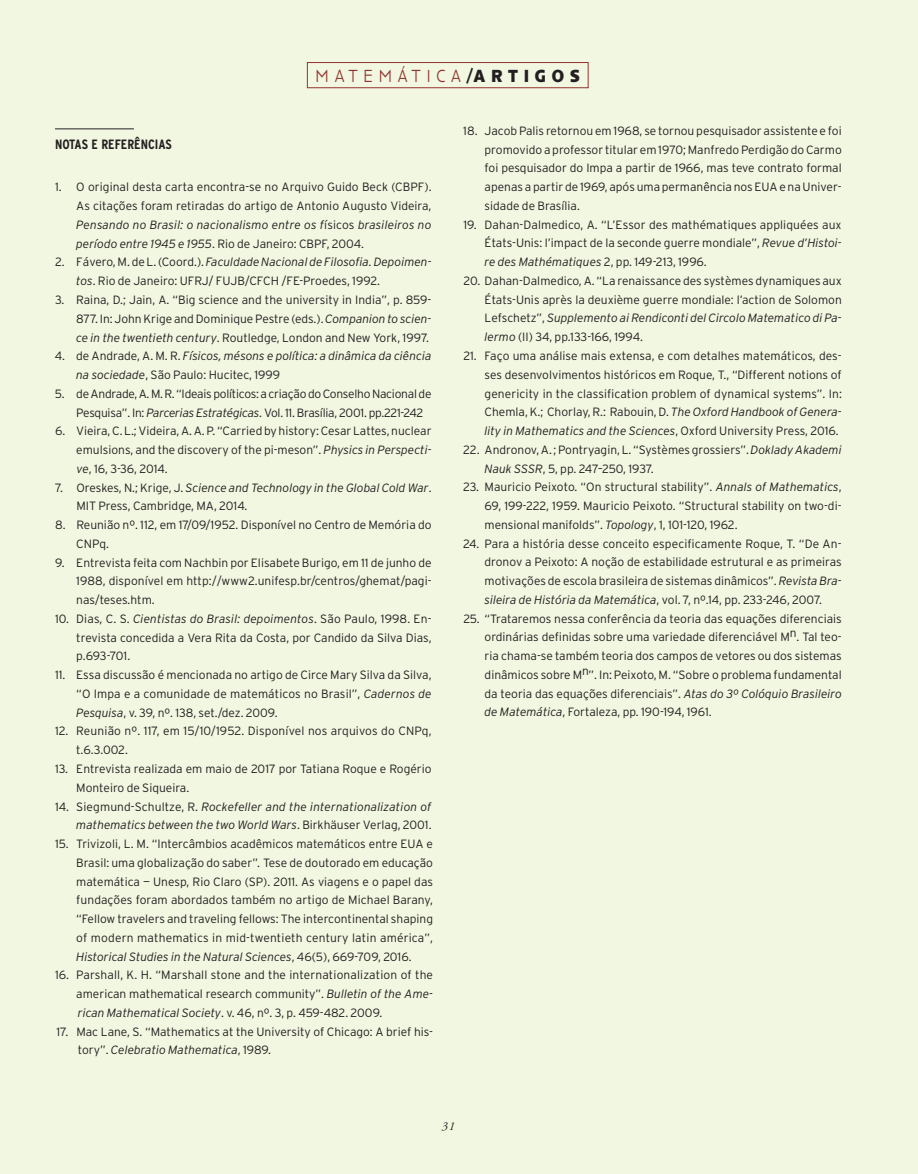
<style>
.page{position:relative;width:918px;height:1174px;background:#fff}
.page>*{position:absolute;margin:0;border:0;box-sizing:border-box;transform-origin:0 0}
.t1{font:300 18px "Anisette Petite";letter-spacing:.38em;color:#92342e;scale:.85 1}
.t2{font:700 condensed 13.5px "Interstate";color:#231f20}
.t3{font:300 12px/18.8px "Interstate";color:#231f20;text-align:justify}
.t4{font:italic 300 12px/18.8px "Interstate";color:#231f20}
.t5{font:300 12px/18.8px "Interstate";letter-spacing:-.02em;color:#231f20}
.t6{font:italic 12px "Adobe Garamond";color:#231f20}
.s1{font-weight:700;color:#231f20}
.s2{font-style:italic}
.s3{font-style:normal}
</style>
<div class="page">
<div style="left:0;top:0;width:13px;height:1173px;background:#f2f7e1"></div>
<div style="left:10px;top:0;width:908px;height:1173px;background:#f2f7e1"></div>
<div style="left:307px;top:62px;width:281px;height:26px;border:1px solid #92342e"></div>
<hr style="left:55px;top:128px;width:79px;height:1px;background:#231f20">
<h1 class="t1" style="left:316px;top:66px;width:312px">MATEMÁTICA<span class="s1">/ARTIGOS</span></h1>
<p class="t2" style="left:55px;top:137px;width:15px">NOTAS</p>
<p class="t2" style="left:92px;top:137px;width:75px">EREFERÊNCIAS</p>
<p class="t3" style="left:76px;top:178px;width:357px;text-indent:-21px">1. O original desta carta encontra-se no Arquivo Guido Beck (CBPF).<br>As citações foram retiradas do artigo de Antonio Augusto Videira, <span class="s2">Pensando no Brasil: o nacionalismo entre os f</span>ísicos <span class="s2">brasileiros no período entre 1945 e 1955</span>. Rio de Janeiro: CBPF, 2004.</p>
<p class="t3" style="left:76px;top:253px;width:357px;text-indent:-21px">2. Fávero,M. de L.(Coord.). <span class="s2">Faculdade Nacional de Filosofia. Depoimen&shy;tos</span>. Rio de Janeiro: UFRJ/ FUJB/CFCH /FE-Proedes, 1992.</p>
<p class="t3" style="left:76px;top:290px;width:357px;text-indent:-21px">3. Raina, D.; Jain, A. “Big science and the university in India”, p. 859- 877. In:JohnKrige andDominiquePestre (eds.).<span class="s2">Companion to scien&shy;ce in the twentieth century</span>. Routledge, London and New York, 1997.</p>
<p class="t4" style="left:76px;top:346px;width:357px;text-indent:-21px"><span class="s3">4. de Andrade, A. M. R.</span> Físicos, mésons e política: a dinâmica da ciência na sociedade<span class="s3">, São Paulo: Hucitec, 1999</span></p>
<p class="t5" style="left:76px;top:384px;width:357px;text-indent:-21px">5. deAndrade,A.M.R. “Ideaispolíticos:acriaçãodoConselhoNacionalde<br>Pesquisa”. In: <span class="s2">Parcerias Estratégicas</span>. Vol. 11. Brasília, 2001. pp.221-242</p>
<p class="t3" style="left:76px;top:421px;width:357px;text-indent:-21px">6. Vieira,C.L.;Videira,A.A.P. “Carriedbyhistory:CesarLattes,nuclear emulsions, and the discovery of the pi-meson”. <span class="s2">Physics in Perspecti&shy;ve</span>, 16, 3-36, 2014.</p>
<p class="t3" style="left:76px;top:477px;width:357px;text-indent:-21px">7. Oreskes, N.; Krige, J. <span class="s2">Science and Technology in the Global Cold War</span>.<br>MIT Press, Cambridge, MA, 2014.</p>
<p class="t3" style="left:76px;top:515px;width:357px;text-indent:-21px">8. Reunião nº. 112, em 17/09/1952. Disponível no Centro de Memória do<br>CNPq.</p>
<p class="t3" style="left:76px;top:552px;width:357px;text-indent:-21px">9. Entrevista feita com Nachbin por Elisabete Burigo, em 11 de junho de 1988, disponível em http://www2.unifesp.br/centros/ghemat/pagi&shy;nas/teses.htm.</p>
<p class="t3" style="left:76px;top:609px;width:357px;text-indent:-21px">10. Dias, C. S. <span class="s2">Cientistas do Brasil: depoimentos</span>. São Paulo, 1998. En&shy;trevista concedida a Vera Rita da Costa, por Candido da Silva Dias, p.693-701.</p>
<p class="t3" style="left:76px;top:665px;width:357px;text-indent:-21px">11. Essa discussão é mencionada no artigo de Circe Mary Silva da Silva, “O Impa e a comunidade de matemáticos no Brasil”, <span class="s2">Cadernos de Pesquisa</span>, v. 39, nº. 138, set./dez. 2009.</p>
<p class="t3" style="left:76px;top:721px;width:357px;text-indent:-21px">12. Reunião nº. 117, em 15/10/1952. Disponível nos arquivos do CNPq, t.6.3.002.</p>
<p class="t3" style="left:76px;top:759px;width:357px;text-indent:-21px">13. Entrevista realizada em maio de 2017 por Tatiana Roque e Rogério<br>Monteiro de Siqueira.</p>
<p class="t4" style="left:55px;top:796px;width:378px;text-align:right"><span class="s3">14. Siegmund-Schultze, R.</span> Rockefeller and the internationalization of mathematics between the two World Wars<span class="s3">. Birkhäuser Verlag, 2001.</span></p>
<p class="t3" style="left:76px;top:834px;width:358px;text-indent:-21px">15. Trivizoli, L. M. “Intercâmbios acadêmicos matemáticos entre EUA e Brasil: uma globalização do saber”<span class="s2">.</span> Tese de doutorado em educação matemática — Unesp, Rio Claro (SP). 2011. As viagens e o papel das fundações foram abordados também no artigo de Michael Barany, “Fellow travelers and traveling fellows: The intercontinental shaping of modern mathematics in mid-twentieth century latin américa”, <span class="s2">Historical Studies in the Natural Sciences</span>, 46(5), 669-709, 2016.</p>
<p class="t3" style="left:76px;top:965px;width:358px;text-indent:-21px">16. Parshall, K. H. “Marshall stone and the internationalization of the american mathematical research community”. <span class="s2">Bulletin of the Ame&shy;rican Mathematical Society</span>. v. 46, nº. 3, p. 459-482. 2009.</p>
<p class="t3" style="left:78px;top:1021px;width:357px;text-indent:-21px">17. Mac Lane, S. “Mathematics at the University of Chicago: A brief his&shy;tory”. <span class="s2">Celebratio Mathematica</span>, 1989.</p>
<p class="t3" style="left:485px;top:121px;width:359px;text-indent:-21px">18. JacobPalis retornou em 1968, se tornou pesquisador assistente e foi promovido a professor titular em 1970;ManfredoPerdigão doCarmo foi pesquisador do Impa a partir de 1966, mas teve contrato formal apenas a partir de 1969, após uma permanência nosEUAe naUniver&shy;sidade de Brasília.</p>
<p class="t3" style="left:485px;top:215px;width:359px;text-indent:-21px">19. Dahan-Dalmedico, A. “L’Essor des mathématiques appliquées aux États-Unis: l’impact de la seconde guerre mondiale”, <span class="s2">Revue d’Histoi&shy;re des Mathématiques</span> 2, pp. 149-213, 1996.</p>
<p class="t3" style="left:485px;top:271px;width:359px;text-indent:-21px">20. Dahan-Dalmedico, A. “La renaissance des systèmes dynamiques aux États-Unis après la deuxième guerre mondiale: l’action de Solomon Lefschetz”, <span class="s2">Supplemento ai Rendiconti del Circolo Matematico di Pa&shy;lermo</span> (II) 34, pp.133-166, 1994.</p>
<p class="t3" style="left:485px;top:346px;width:359px;text-indent:-21px">21. Faço uma análise mais extensa, e com detalhes matemáticos, des&shy;ses desenvolvimentos históricos em Roque, T., “Different notions of genericity in the classification problem of dynamical systems”. In:<br>Chemla, K.; Chorlay, R.: Rabouin, D. <span class="s2">The Oxford Handbook of Genera&shy;lity in Mathematics and the Sciences</span>, Oxford University Press, 2016.</p>
<p class="t3" style="left:484px;top:440px;width:359px;text-indent:-21px">22. Andronov,A. ;Pontryagin,L. “Systèmesgrossiers”.<span class="s2">Doklady Akademi<br>Nauk SSSR</span>, 5, pp. 247–250, 1937.</p>
<p class="t3" style="left:484px;top:477px;width:359px;text-indent:-21px">23. Mauricio Peixoto. “On structural stability”. <span class="s2">Annals of Mathematics</span>, 69, 199-222, 1959. Mauricio Peixoto. “Structural stability on two-di&shy;mensional manifolds”. <span class="s2">Topology</span>, 1, 101-120, 1962.</p>
<p class="t3" style="left:485px;top:533px;width:359px;text-indent:-21px">24. Para a história desse conceito especificamente Roque, T. “De An&shy;dronov a Peixoto: A noção de estabilidade estrutural e as primeiras motivações de escola brasileira de sistemas dinâmicos”. <span class="s2">Revista Bra&shy;sileira de História da Matemática</span>, vol. 7, nº.14, pp. 233-246, 2007.</p>
<p class="t3" style="left:485px;top:608px;width:359px;text-indent:-21px">25. “Trataremos nessa conferência da teoria das equações diferenciais ordinárias definidas sobre uma variedade diferenciável Mn. Tal teo&shy;ria chama-se também teoria dos campos de vetores ou dos sistemas dinâmicos sobre Mn”. In: Peixoto, M. “Sobre o problema fundamental da teoria das equações diferenciais”. <span class="s2">Atas do 3º Colóquio Brasileiro de Matemática</span>, Fortaleza, pp. 190-194, 1961.</p>
<p class="t6" style="left:442px;top:1119px;width:15px">31</p>
</div>
